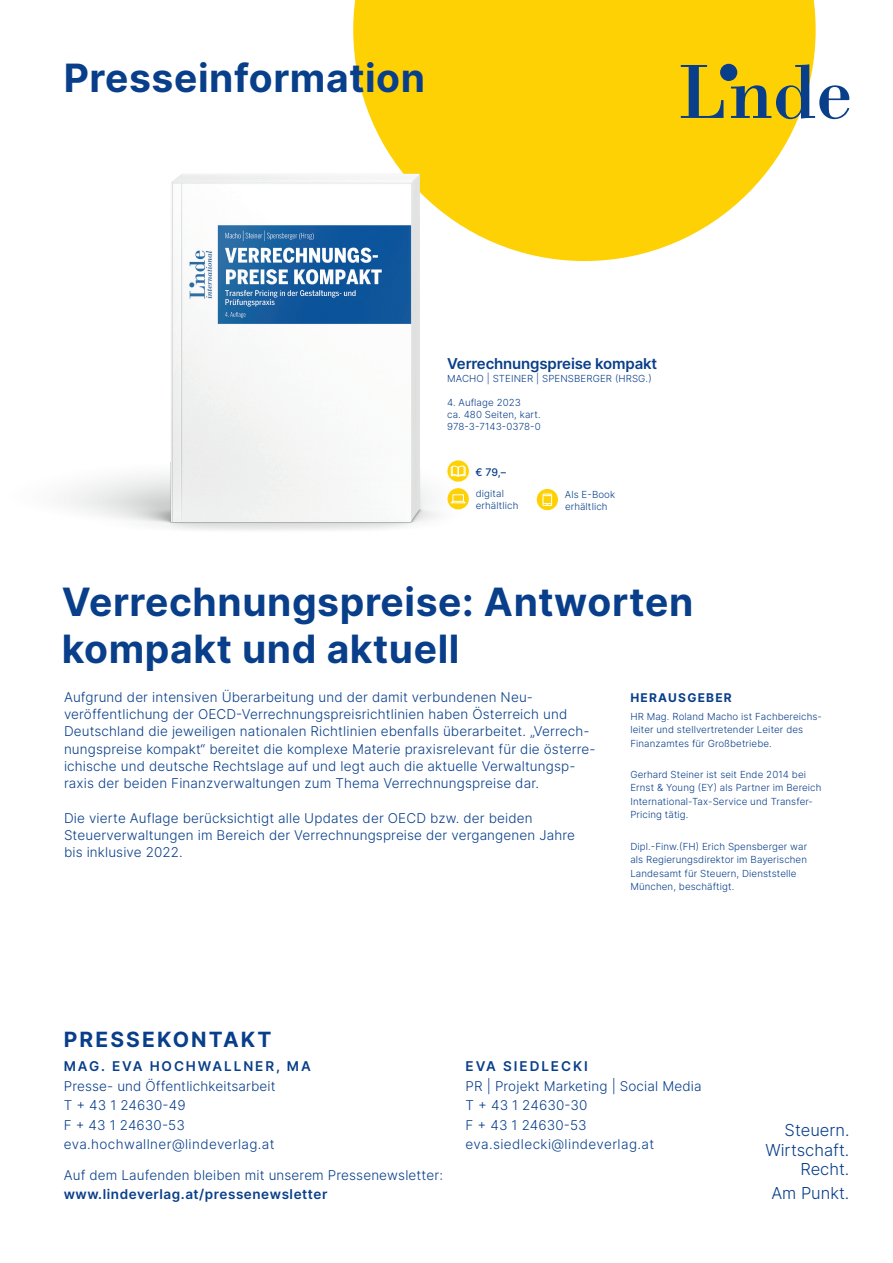
<style>
.page{position:relative;width:893px;height:1263px;background:#fff}
.page>*{position:absolute;margin:0;border:0;box-sizing:border-box;transform-origin:0 0}
.t1{font:700 39px/46.8px "Inter";letter-spacing:.015em;color:#093f8a}
.t2{font:700 21px "Inter";letter-spacing:.1em;color:#093f8a}
.t3{font:300 16.5px/19.5px "Inter";color:#093f8a;text-align:right}
.t4{font:600 15px "Inter";letter-spacing:-.01em;color:#093f8a}
.t5{font:300 13.5px/17.2px "Inter";letter-spacing:.01em;color:#093f8a}
.t6{font:600 13.5px "Inter";letter-spacing:.04em;color:#093f8a}
.t7{font:600 13.5px "Inter";letter-spacing:.14em;color:#093f8a}
.t8{font:700 12px "Inter";letter-spacing:.1em;color:#093f8a}
.t9{font:500 10.5px "Inter";color:#093f8a}
.t10{font:300 9.75px/13.5px "Inter";letter-spacing:.01em;color:#093f8a}
</style>
<div class="page">
<svg style="left:353px;top:0;width:463px;height:249px;fill:#fed105"></svg>
<svg style="left:681px;top:65px;width:42px;height:53px"></svg>
<svg style="left:731px;top:64px;width:118px;height:55px"></svg>
<div style="left:720px;top:64px;width:17px;height:17px;background:#093f8a;border-radius:50%"></div>
<img style="left:65px;top:151px;width:593px;height:379px">
<div style="left:445px;top:460px;width:26px;height:22px;background:#fed105;opacity:.75"></div>
<svg style="left:450px;top:465px;width:16px;height:12px"></svg>
<div style="left:446px;top:489px;width:25px;height:20px;background:#fed105;opacity:.75"></div>
<svg style="left:449px;top:494px;width:18px;height:10px"></svg>
<h1 class="t1" style="left:64px;top:54px;width:363px">Presseinformation</h1>
<p class="t4" style="left:447px;top:352px;width:212px">Verrechnungspreise kompakt</p>
<p class="t10" style="left:447px;top:372px;width:206px">MACHO | STEINER | SPENSBERGER (HRSG.)</p>
<p class="t10" style="left:447px;top:396px;width:95px;line-height:12px">4. Auflage 2023<br>ca. 480 Seiten, kart.<br>978-3-7143-0378-0</p>
<p class="t9" style="left:476px;top:464px;width:32px">€ 79,–</p>
<p class="t10" style="left:476px;top:487px;width:44px;line-height:12px">digital erhältlich</p>
<p class="t10" style="left:565px;top:488px;width:52px;line-height:12px">Als E-Book erhältlich</p>
<h1 class="t1" style="left:62px;top:577px;width:633px">Verrechnungspreise: Antworten kompakt und aktuell</h1>
<p class="t5" style="left:64px;top:688px;width:533px">Aufgrund der intensiven Überarbeitung und der damit verbundenen Neu&shy;veröffentlichung der OECD-Verrechnungspreisrichtlinien haben Österreich und Deutschland die jeweiligen nationalen Richtlinien ebenfalls überarbeitet. „Verrech&shy;nungspreise kompakt“ bereitet die komplexe Materie praxisrelevant für die österre&shy;ichische und deutsche Rechtslage auf und legt auch die aktuelle Verwaltungsp&shy;raxis der beiden Finanzverwaltungen zum Thema Verrechnungspreise dar.</p>
<p class="t5" style="left:64px;top:809px;width:512px">Die vierte Auflage berücksichtigt alle Updates der OECD bzw. der beiden<br>Steuerverwaltungen im Bereich der Verrechnungspreise der vergangenen Jahre bis inklusive 2022.</p>
<p class="t8" style="left:630px;top:689px;width:103px">HERAUSGEBER</p>
<p class="t10" style="left:630px;top:709px;width:193px">HR Mag. Roland Macho ist Fachbereichs&shy;leiter und stellvertretender Leiter des<br>Finanzamtes für Großbetriebe.</p>
<p class="t10" style="left:630px;top:767px;width:193px">Gerhard Steiner ist seit Ende 2014 bei Ernst &amp; Young (EY) als Partner im Bereich International-Tax-Service und Transfer-Pricing tätig.</p>
<p class="t10" style="left:630px;top:839px;width:178px">Dipl.-Finw.(FH) Erich Spensberger war als Regierungsdirektor im Bayerischen Landesamt für Steuern, Dienststelle München, beschäftigt.</p>
<h2 class="t2" style="left:64px;top:1024px;width:209px">PRESSEKONTAKT</h2>
<p class="t7" style="left:64px;top:1056px;width:249px">MAG. EVA HOCHWALLNER, MA</p>
<p class="t5" style="left:64px;top:1075px;width:213px;line-height:19.5px">Presse- und Öffentlichkeitsarbeit<br>T + 43 1 24630-49<br>F + 43 1 24630-53 eva.hochwallner@lindeverlag.at</p>
<p class="t5" style="left:64px;top:1166px;width:381px">Auf dem Laufenden bleiben mit unserem Pressenewsletter:</p>
<p class="t6" style="left:64px;top:1184px;width:265px">www.lindeverlag.at/pressenewsletter</p>
<p class="t7" style="left:466px;top:1056px;width:124px">EVA SIEDLECKI</p>
<p class="t5" style="left:466px;top:1075px;width:237px;line-height:19.5px">PR | Projekt Marketing | Social Media<br>T + 43 1 24630-30<br>F + 43 1 24630-53 eva.siedlecki@lindeverlag.at</p>
<p class="t3" style="left:765px;top:1120px;width:85px">Steuern.<br>Wirtschaft.<br>Recht.</p>
<p class="t3" style="left:771px;top:1183px;width:80px">Am Punkt.</p>
</div>
